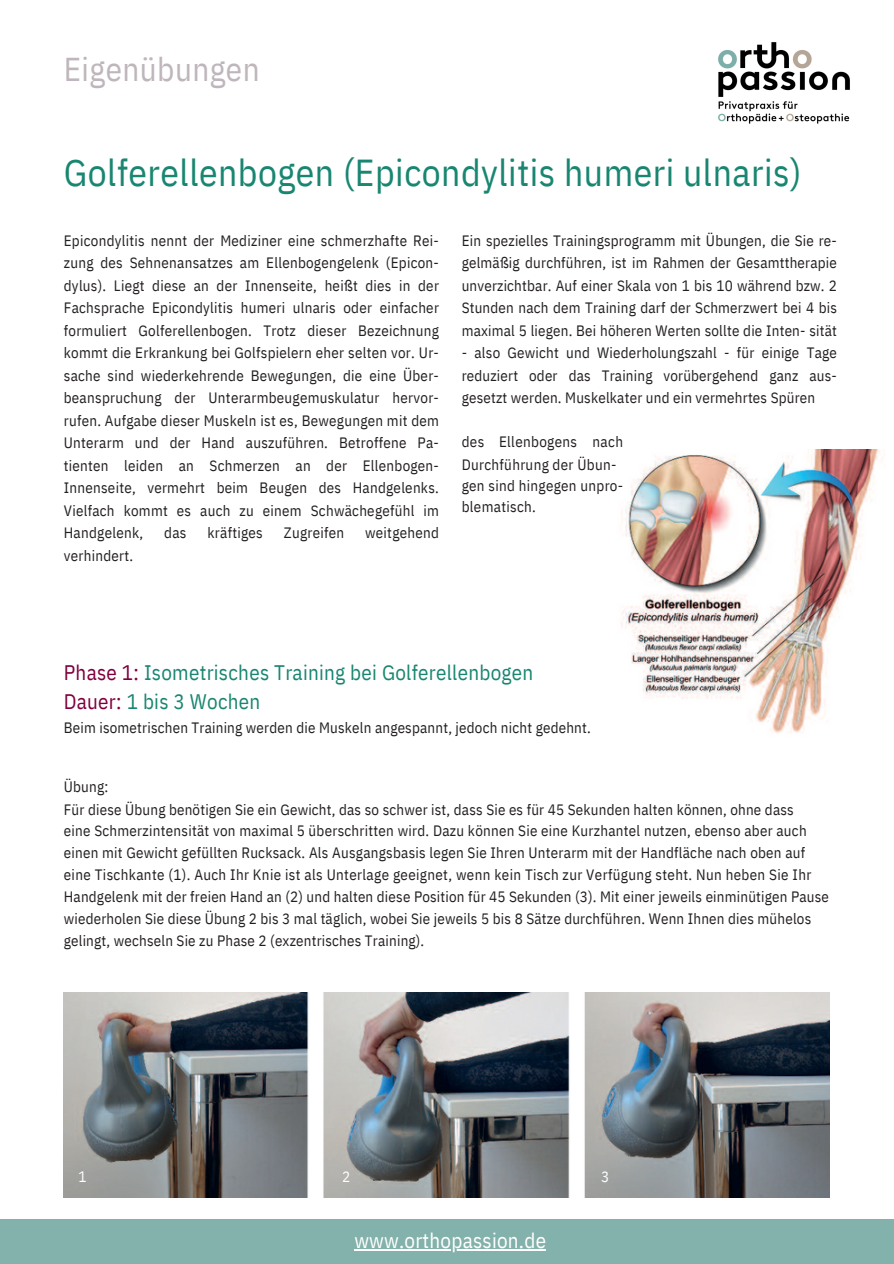
<style>
.page{position:relative;width:894px;height:1264px;background:#fff}
.page>*{position:absolute;margin:0;border:0;box-sizing:border-box;transform-origin:0 0}
.t1{font:37.5px "IBM Plex Sans Cond";letter-spacing:.015em;color:#198671}
.t2{font:33px "IBM Plex Sans Cond";letter-spacing:.015em;color:#beb6bc}
.t3{font:21px/29.2px "IBM Plex Sans Cond";letter-spacing:.015em;color:#198671}
.t4{font:21px "IBM Plex Sans Cond";letter-spacing:.015em;color:#fff}
.t5{font:15px/22.5px "IBM Plex Sans Cond";letter-spacing:.015em;color:#231f20;text-align:justify}
.t6{font:15px "IBM Plex Sans Cond";color:#fff}
.s1{color:#80003f}
</style>
<div class="page">
<img style="left:64px;top:992px;width:765px;height:205px">
<img style="left:621px;top:450px;width:259px;height:284px">
<img style="left:718px;top:42px;width:132px;height:82px">
<div style="left:0;top:1219px;width:893px;height:44px;background:#83b1ab"></div>
<hr style="left:354px;top:1249px;width:192px;height:1px;background:#fff">
<p class="t2" style="left:64px;top:47px;width:197px">Eigenübungen</p>
<h3 class="t1" style="left:64px;top:148px;width:738px">Golferellenbogen (Epicondylitis humeri ulnaris)</h3>
<p class="t5" style="left:64px;top:229px;width:376px">Epicondylitis nennt der Mediziner eine schmerzhafte Rei&shy;zung des Sehnenansatzes am Ellenbogengelenk (Epicon&shy;dylus). Liegt diese an der Innenseite, heißt dies in der Fachsprache Epicondylitis humeri ulnaris oder einfacher formuliert Golferellenbogen. Trotz dieser Bezeichnung kommt die Erkrankung bei Golfspielern eher selten vor. Ur&shy;sache sind wiederkehrende Bewegungen, die eine Über&shy;beanspruchung der Unterarmbeugemuskulatur hervor&shy;rufen. Aufgabe dieser Muskeln ist es, Bewegungen mit dem Unterarm und der Hand auszuführen. Betroffene Pa&shy;tienten leiden an Schmerzen an der Ellenbogen-Innenseite, vermehrt beim Beugen des Handgelenks.<br>Vielfach kommt es auch zu einem Schwächegefühl im Handgelenk,</p>
<p class="t5" style="left:164px;top:521px;width:24px">das</p>
<p class="t5" style="left:207px;top:521px;width:57px">kräftiges</p>
<p class="t5" style="left:284px;top:521px;width:62px">Zugreifen</p>
<p class="t5" style="left:365px;top:521px;width:75px">weitgehend</p>
<p class="t5" style="left:64px;top:544px;width:71px">verhindert.</p>
<p class="t5" style="left:461px;top:229px;width:376px">Ein spezielles Trainingsprogramm mit Übungen, die Sie re&shy;gelmäßig durchführen, ist im Rahmen der Gesamttherapie unverzichtbar. Auf einer Skala von 1 bis 10 während bzw. 2<br>Stunden nach dem Training darf der Schmerzwert bei 4 bis maximal 5 liegen. Bei höheren Werten sollte die Inten- sität</p>
<p class="t5" style="left:461px;top:341px;width:376px">- also Gewicht und Wiederholungszahl - für einige Tage reduziert oder das Training vorübergehend ganz aus&shy;gesetzt werden. Muskelkater und ein vermehrtes Spüren</p>
<p class="t5" style="left:461px;top:430px;width:24px">des</p>
<p class="t5" style="left:499px;top:430px;width:80px">Ellenbogens</p>
<p class="t5" style="left:592px;top:430px;width:32px">nach</p>
<h3 class="t5" style="left:461px;top:453px;width:163px;line-height:21.3px;text-align:left">Durchführung der Übun&shy;gen sind hingegen unpro&shy;blematisch.</h3>
<p class="t3" style="left:64px;top:657px;width:471px"><span class="s1">Phase 1:</span> Isometrisches Training bei Golferellenbogen<br><span class="s1">Dauer:</span> 1 bis 3 Wochen</p>
<p class="t5" style="left:64px;top:716px;width:528px">Beim isometrischen Training werden die Muskeln angespannt, jedoch nicht gedehnt.</p>
<p class="t5" style="left:64px;top:775px;width:46px">Übung:</p>
<p class="t5" style="left:64px;top:797px;width:731px">Für diese Übung benötigen Sie ein Gewicht, das so schwer ist, dass Sie es für 45 Sekunden halten können, ohne dass</p>
<p class="t5" style="left:64px;top:819px;width:744px">eine Schmerzintensität von maximal 5 überschritten wird. Dazu können Sie eine Kurzhantel nutzen, ebenso aber auch</p>
<p class="t5" style="left:64px;top:841px;width:742px">einen mit Gewicht gefüllten Rucksack. Als Ausgangsbasis legen Sie Ihren Unterarm mit der Handfläche nach oben auf</p>
<p class="t5" style="left:64px;top:863px;width:748px">eine Tischkante (1). Auch Ihr Knie ist als Unterlage geeignet, wenn kein Tisch zur Verfügung steht. Nun heben Sie Ihr</p>
<p class="t5" style="left:64px;top:885px;width:766px">Handgelenk mit der freien Hand an (2) und halten diese Position für 45 Sekunden (3). Mit einer jeweils einminütigen Pause</p>
<p class="t5" style="left:64px;top:906px;width:748px">wiederholen Sie diese Übung 2 bis 3 mal täglich, wobei Sie jeweils 5 bis 8 Sätze durchführen. Wenn Ihnen dies mühelos</p>
<p class="t5" style="left:64px;top:929px;width:362px">gelingt, wechseln Sie zu Phase 2 (exzentrisches Training).</p>
<h1 class="t6" style="left:79px;top:1166px;width:10px">1</h1>
<p class="t6" style="left:342px;top:1166px;width:10px">2</p>
<h3 class="t4" style="left:354px;top:1226px;width:193px">www.orthopassion.de</h3>
<p class="t4" style="left:285px;top:1226px;width:282px">www.orthopaedie-borgmann.de</p>
<p class="t6" style="left:601px;top:1166px;width:10px">3</p>
</div>
